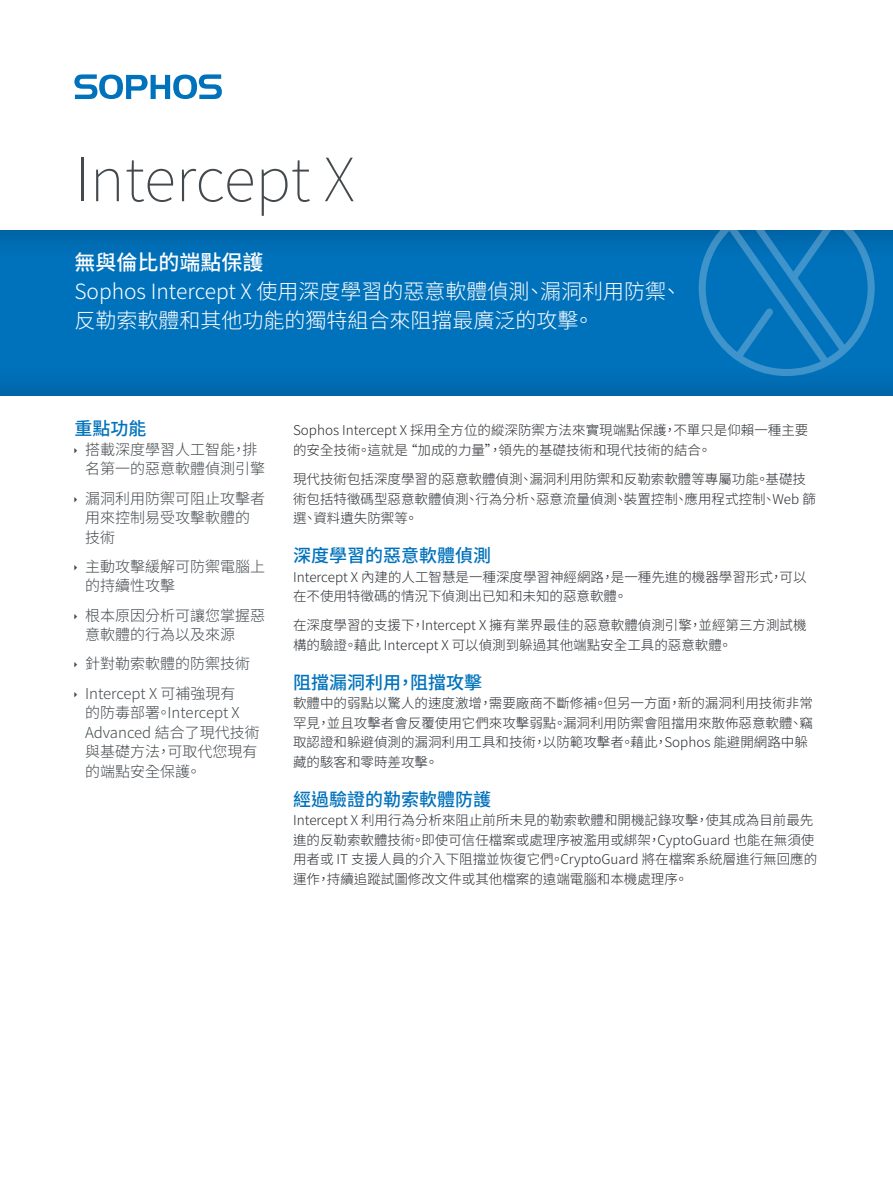
<style>
.page{position:relative;width:893px;height:1191px;background:#fff}
.page>*{position:absolute;margin:0;border:0;box-sizing:border-box;transform-origin:0 0}
.t1{font:100 60px "Noto Sans CJ Ktc";letter-spacing:-.005em;color:#43494d}
.Intro_copy{font:300 21px/29.2px "Noto Sans CJ Ktc";color:#fff}
.Intro_subheading{font:500 21px "Noto Sans CJ Ktc";color:#fff}
.Subheading_1{font:500 18px "Noto Sans CJ Ktc";color:#0072bc}
.t2{font:300 15px/19.5px "Noto Sans CJ Ktc";color:#43494d}
.Body_Copy{font:300 13.5px/19.5px "Noto Sans CJ Ktc";color:#282c31}
</style>
<div class="page">
<div style="left:0;top:229px;width:893px;height:168px;background:#231f20;opacity:.3"></div>
<svg style="left:699px;top:229px;width:176px;height:147px;background:#0f79bd"></svg>
<svg style="left:74px;top:74px;width:148px;height:25px"></svg>
<p class="t1" style="left:74px;top:145px;width:282px">Intercept X</p>
<p class="Intro_subheading" style="left:74px;top:250px;width:190px">無與倫比的端點保護</p>
<p class="Intro_copy" style="left:74px;top:277px;width:609px">Sophos Intercept X 使用深度學習的惡意軟體偵測、漏洞利用防禦、反勒索軟體和其他功能的獨特組合來阻擋最廣泛的攻擊。</p>
<p class="Subheading_1" style="left:74px;top:418px;width:73px">重點功能</p>
<p class="t2" style="left:85px;top:440px;width:181px">搭載深度學習人工智能，排名第一的惡意軟體偵測引擎</p>
<p class="t2" style="left:85px;top:488px;width:181px">漏洞利用防禦可阻止攻擊者用來控制易受攻擊軟體的技術</p>
<p class="t2" style="left:85px;top:557px;width:181px">主動攻擊緩解可防禦電腦上的持續性攻擊</p>
<p class="t2" style="left:85px;top:605px;width:181px">根本原因分析可讓您掌握惡意軟體的行為以及來源</p>
<p class="t2" style="left:85px;top:654px;width:166px">針對勒索軟體的防禦技術</p>
<p class="t2" style="left:85px;top:683px;width:176px">Intercept X 可補強現有<br>的防毒部署。Intercept X<br>Advanced 結合了現代技術與基礎方法，可取代您現有的端點安全保護。</p>
<p class="Body_Copy" style="left:293px;top:421px;width:517px">Sophos Intercept X 採用全方位的縱深防禦方法來實現端點保護，不單只是仰賴一種主要的安全技術。這就是 “加成的力量”，領先的基礎技術和現代技術的結合。</p>
<p class="Body_Copy" style="left:293px;top:470px;width:524px">現代技術包括深度學習的惡意軟體偵測、漏洞利用防禦和反勒索軟體等專屬功能。基礎技術包括特徵碼型惡意軟體偵測、行為分析、惡意流量偵測、裝置控制、應用程式控制、Web 篩選、資料遺失防禦等。</p>
<p class="Subheading_1" style="left:293px;top:545px;width:200px">深度學習的惡意軟體偵測</p>
<p class="Body_Copy" style="left:293px;top:567px;width:515px">Intercept X 內建的人工智慧是一種深度學習神經網路，是一種先進的機器學習形式，可以在不使用特徵碼的情況下偵測出已知和未知的惡意軟體。</p>
<p class="Body_Copy" style="left:293px;top:616px;width:515px">在深度學習的支援下，Intercept X 擁有業界最佳的惡意軟體偵測引擎，並經第三方測試機構的驗證。藉此 Intercept X 可以偵測到躲過其他端點安全工具的惡意軟體。</p>
<p class="Subheading_1" style="left:293px;top:672px;width:191px">阻擋漏洞利用，阻擋攻擊</p>
<p class="Body_Copy" style="left:293px;top:694px;width:521px">軟體中的弱點以驚人的速度激增，需要廠商不斷修補。但另一方面，新的漏洞利用技術非常罕見，並且攻擊者會反覆使用它們來攻擊弱點。漏洞利用防禦會阻擋用來散佈惡意軟體、竊取認證和躲避偵測的漏洞利用工具和技術，以防範攻擊者。藉此，Sophos 能避開網路中躲藏的駭客和零時差攻擊。</p>
<p class="Subheading_1" style="left:293px;top:789px;width:200px">經過驗證的勒索軟體防護</p>
<p class="Body_Copy" style="left:293px;top:811px;width:526px">Intercept X 利用行為分析來阻止前所未見的勒索軟體和開機記錄攻擊，使其成為目前最先進的反勒索軟體技術。即使可信任檔案或處理序被濫用或綁架，CyptoGuard 也能在無須使用者或 IT 支援人員的介入下阻擋並恢復它們。CryptoGuard 將在檔案系統層進行無回應的運作，持續追蹤試圖修改文件或其他檔案的遠端電腦和本機處理序。</p>
</div>
